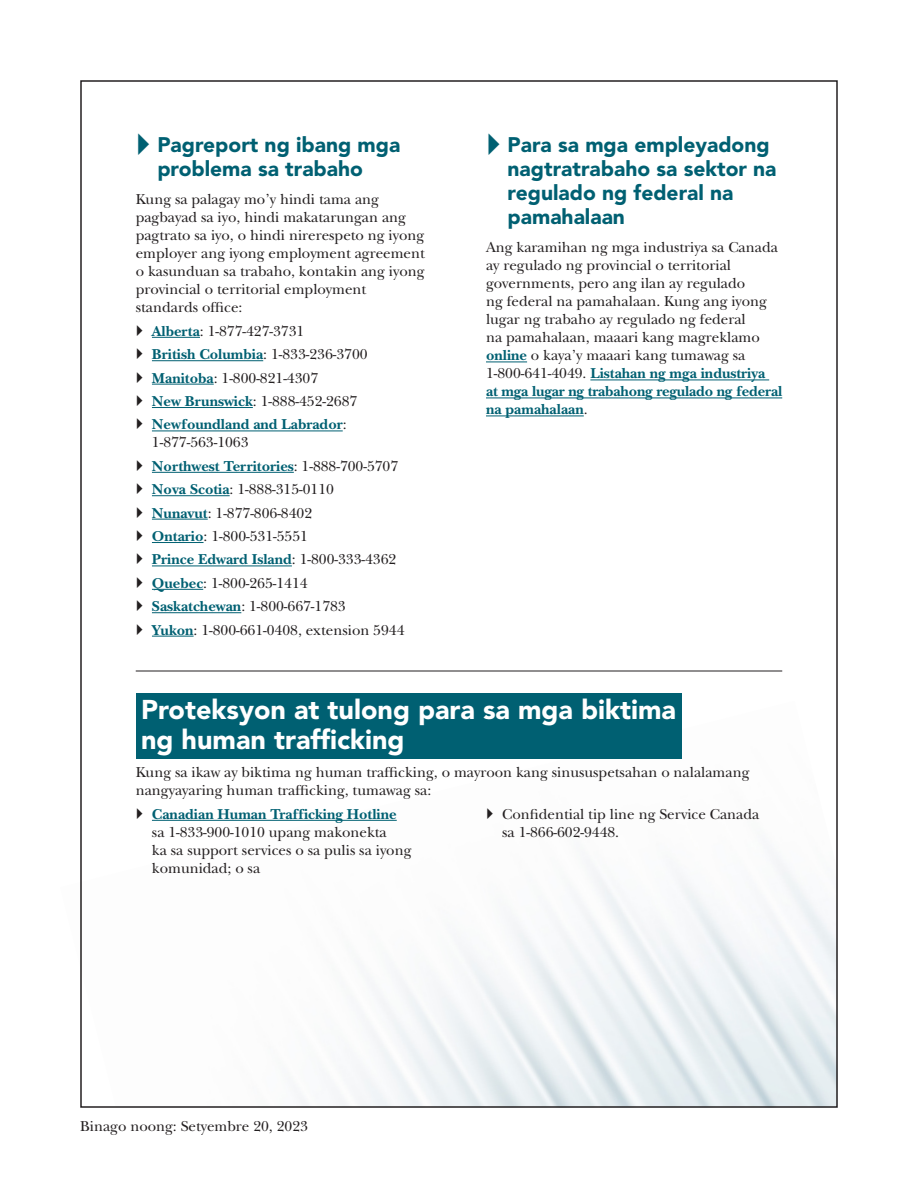
<style>
.page{position:relative;width:918px;height:1188px;background:#fff}
.page>*{position:absolute;margin:0;border:0;box-sizing:border-box;transform-origin:0 0}
.Section_title{font:900 27px/30px "Avenir LT Std";color:#fff}
.t1{font:900 21px/24px "Avenir LT Std";color:#006072}
.Body_text{font:15px/18px "New Baskerville Std";color:#231f20}
.t2{font:700 15px/18px "New Baskerville Std";color:#006072}
.s1{font-weight:700;color:#006072}
.s2{font-weight:400;color:#231f20}
</style>
<div class="page">
<img style="left:136px;top:701px;width:699px;height:404px">
<hr style="left:152px;top:337px;width:48px;height:1px;background:#006072">
<hr style="left:152px;top:360px;width:111px;height:1px;background:#006072">
<hr style="left:152px;top:384px;width:62px;height:1px;background:#006072">
<hr style="left:152px;top:407px;width:101px;height:1px;background:#006072">
<hr style="left:152px;top:431px;width:191px;height:1px;background:#006072">
<hr style="left:152px;top:472px;width:142px;height:1px;background:#006072">
<hr style="left:152px;top:495px;width:78px;height:1px;background:#006072">
<hr style="left:152px;top:519px;width:56px;height:1px;background:#006072">
<hr style="left:152px;top:542px;width:52px;height:1px;background:#006072">
<hr style="left:152px;top:566px;width:140px;height:1px;background:#006072">
<hr style="left:152px;top:589px;width:51px;height:1px;background:#006072">
<hr style="left:152px;top:612px;width:89px;height:1px;background:#006072">
<hr style="left:152px;top:636px;width:42px;height:1px;background:#006072">
<hr style="left:486px;top:362px;width:41px;height:1px;background:#006072">
<hr style="left:590px;top:380px;width:179px;height:1px;background:#006072">
<hr style="left:486px;top:398px;width:296px;height:1px;background:#006072">
<hr style="left:486px;top:416px;width:98px;height:1px;background:#006072">
<div style="left:136px;top:693px;width:545px;height:65px;background:#006072"></div>
<hr style="left:136px;top:671px;width:646px;height:1px;background:#231f20">
<hr style="left:152px;top:820px;width:245px;height:1px;background:#006072">
<svg style="left:137px;top:808px;width:5px;height:11px"></svg>
<svg style="left:487px;top:808px;width:6px;height:11px"></svg>
<p class="t1" style="left:157px;top:132px;width:245px">Pagreport ng ibang mga problema sa trabaho</p>
<p class="Body_text" style="left:136px;top:191px;width:291px">Kung sa palagay mo’y hindi tama ang pagbayad sa iyo, hindi makatarungan ang pagtrato sa iyo, o hindi nirerespeto ng iyong employer ang iyong employment agreement o kasunduan sa trabaho, kontakin ang iyong provincial o territorial employment standards office:</p>
<p class="Body_text" style="left:152px;top:322px;width:154px"><span class="s1">Alberta</span>: 1‑877‑427‑3731</p>
<p class="t2" style="left:152px;top:345px;width:217px">British Columbia<span class="s2">: 1‑833‑236‑3700</span></p>
<p class="Body_text" style="left:152px;top:369px;width:168px"><span class="s1">Manitoba</span>: 1‑800‑821‑4307</p>
<p class="Body_text" style="left:152px;top:392px;width:207px"><span class="s1">New Brunswick</span>: 1‑888‑452‑2687</p>
<p class="t2" style="left:152px;top:416px;width:196px">Newfoundland and Labrador<span class="s2">:<br>1‑877‑563‑1063</span></p>
<p class="t2" style="left:152px;top:457px;width:248px">Northwest Territories<span class="s2">: 1‑888‑700‑5707</span></p>
<p class="Body_text" style="left:152px;top:480px;width:184px"><span class="s1">Nova Scotia</span>: 1‑888‑315‑0110</p>
<p class="Body_text" style="left:152px;top:504px;width:162px"><span class="s1">Nunavut</span>: 1‑877‑806‑8402</p>
<p class="Body_text" style="left:152px;top:527px;width:157px"><span class="s1">Ontario</span>: 1‑800‑531‑5551</p>
<p class="t2" style="left:152px;top:551px;width:246px">Prince Edward Island<span class="s2">: 1‑800‑333‑4362</span></p>
<p class="Body_text" style="left:152px;top:574px;width:157px"><span class="s1">Quebec</span>: 1‑800‑265‑1414</p>
<p class="Body_text" style="left:152px;top:597px;width:195px"><span class="s1">Saskatchewan</span>: 1‑800‑667‑1783</p>
<p class="Body_text" style="left:152px;top:621px;width:254px"><span class="s1">Yukon</span>: 1‑800‑661‑0408, extension 5944</p>
<p class="t1" style="left:508px;top:132px;width:271px">Para sa mga empleyadong nagtratrabaho sa sektor na regulado ng federal na pamahalaan</p>
<p class="Body_text" style="left:486px;top:239px;width:298px">Ang karamihan ng mga industriya sa Canada ay regulado ng provincial o territorial governments, pero ang ilan ay regulado<br>ng federal na pamahalaan. Kung ang iyong lugar ng trabaho ay regulado ng federal<br>na pamahalaan, maaari kang magreklamo <span class="s1">online</span> o kaya’y maaari kang tumawag sa 1-800-641-4049. <span class="s1">Listahan ng mga industriya<br>at mga lugar ng trabahong regulado ng federal na pamahalaan</span>.</p>
<p class="Section_title" style="left:141px;top:694px;width:536px">Proteksyon at tulong para sa mga biktima ng human trafficking</p>
<p class="Body_text" style="left:136px;top:764px;width:615px">Kung sa ikaw ay biktima ng human trafficking, o mayroon kang sinususpetsahan o nalalamang nangyayaring human trafficking, tumawag sa:</p>
<p class="Body_text" style="left:152px;top:805px;width:261px"><span class="s1">Canadian Human Trafficking Hotline </span>sa 1-833-900-1010 upang makonekta<br>ka sa support services o sa pulis sa iyong komunidad; o sa</p>
<p class="Body_text" style="left:502px;top:805px;width:259px">Confidential tip line ng Service Canada sa 1-866-602-9448.</p>
<p class="Body_text" style="left:80px;top:1118px;width:229px">Binago noong: Setyembre 20, 2023</p>
</div>
